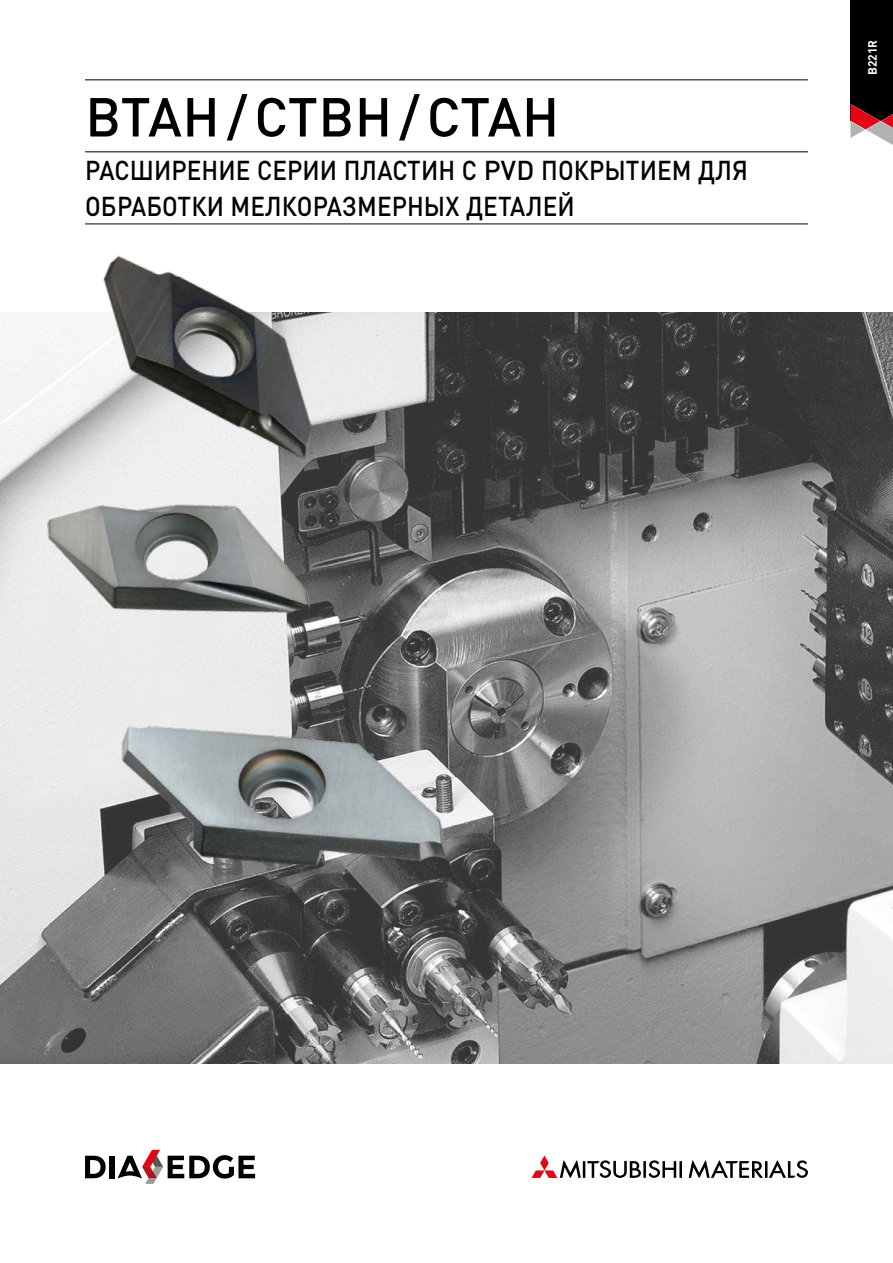
<style>
.page{position:relative;width:893px;height:1263px;background:#fff}
.page>*{position:absolute;margin:0;border:0;box-sizing:border-box;transform-origin:0 0}
.MHG_Headline_36_36pt{font:500 54px "DIN Pro";letter-spacing:-.01em;color:#000}
.MHG_Subline_18_24pt{font:500 27px/36px "DIN Pro";letter-spacing:.005em;color:#000;scale:.9 1}
.MHG_Register_Marker{font:700 12px "DIN Pro";color:#fff}
</style>
<div class="page">
<div style="left:850px;top:0;width:43px;height:121px;background:#000"></div>
<svg style="left:850px;top:104px;width:43px;height:41px"></svg>
<hr style="left:679px;top:1161px;width:3px;height:17px;background:#000">
<hr style="left:643px;top:1161px;width:3px;height:17px;background:#000">
<svg style="left:649px;top:1160px;width:27px;height:18px"></svg>
<svg style="left:689px;top:1160px;width:119px;height:18px"></svg>
<svg style="left:531px;top:1155px;width:110px;height:23px"></svg>
<svg style="left:85px;top:1156px;width:21px;height:22px"></svg>
<div style="left:110px;top:1156px;width:5px;height:22px;background:#000"></div>
<svg style="left:118px;top:1150px;width:137px;height:34px"></svg>
<hr style="left:85px;top:79px;width:723px;height:1px;background:#000">
<hr style="left:85px;top:151px;width:723px;height:1px;background:#000">
<img style="left:0;top:313px;width:893px;height:750px">
<img style="left:0;top:255px;width:631px;height:752px">
<hr style="left:85px;top:224px;width:723px;height:1px;background:#000">
<p class="MHG_Headline_36_36pt" style="left:85px;top:73px;width:475px">BTAH/CTBH/CTAH</p>
<p class="MHG_Subline_18_24pt" style="left:85px;top:149px;width:738px">РАСШИРЕНИЕ СЕРИИ ПЛАСТИН С PVD ПОКРЫТИЕМ ДЛЯ<br>ОБРАБОТКИ МЕЛКОРАЗМЕРНЫХ ДЕТАЛЕЙ</p>
<p class="MHG_Register_Marker" style="left:863px;top:75px;width:37px;rotate:-90deg">B221R</p>
</div>
